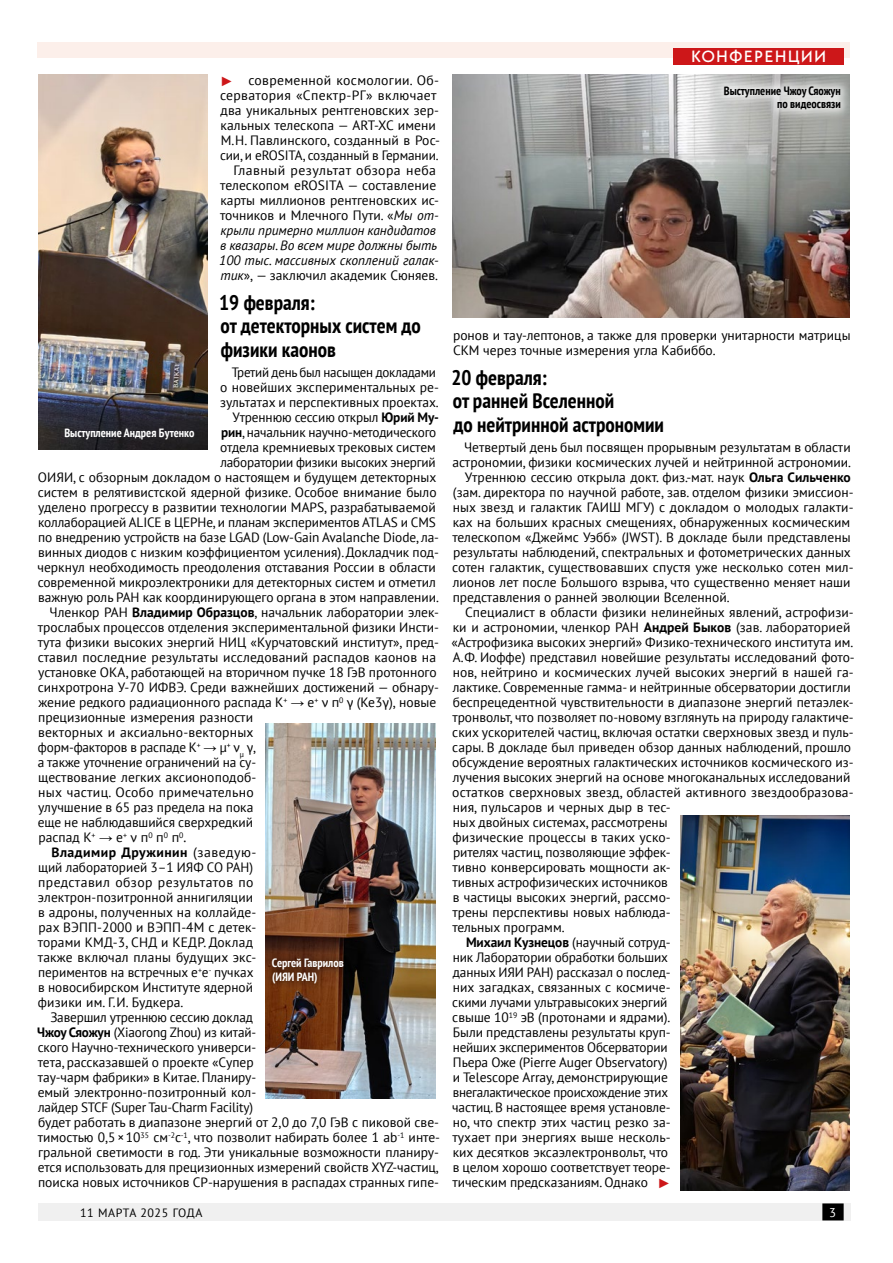
<style>
.page{position:relative;width:893px;height:1263px;background:#fff}
.page>*{position:absolute;margin:0;border:0;box-sizing:border-box;transform-origin:0 0}
.Подзаголовок{font:700 condensed 21px/23.4px "PT Sans";color:#000}
.Рубрика_сверху{font:500 16.5px "Kabel C";letter-spacing:.1em;color:#fff}
.t1{font:13.5px/15px "PT Sans";color:#000}
.t2{font:13.5px/15px "PT Sans";color:#000;scale:.96 1}
.t3{font:13.5px "Arial";color:#cd1719}
.t4{font:12.75px "PT Sans";color:#fff}
.Подпись_к_рисунку{font:700 condensed 12px/13.4px "PT Sans";color:#fff}
.Подпись_к_рисунку-2{font:700 condensed 12px/13.4px "PT Sans";color:#000;text-align:right}
.t5{font:12px "PT Sans";letter-spacing:.05em;color:#000}
.s1{font-style:italic}
.s2{font-weight:700}
.s3{font-family:"PT Sans Expert"}
.s4{font-family:"Arial"}
</style>
<div class="page">
<div style="left:38px;top:1203px;width:812px;height:17px;background:#f0f0f0"></div>
<div style="left:823px;top:1204px;width:20px;height:16px;background:#000"></div>
<div style="left:822px;top:1203px;width:22px;height:17px;border:2px solid #000"></div>
<img style="left:38px;top:75px;width:170px;height:375px">
<img style="left:680px;top:816px;width:170px;height:375px">
<img style="left:266px;top:724px;width:169px;height:375px">
<div style="left:38px;top:43px;width:812px;height:15px;background:#fcefea"></div>
<div style="left:673px;top:49px;width:171px;height:16px;background:#cd1719"></div>
<div style="left:264px;top:951px;width:87px;height:39px;background:#000;opacity:.75"></div>
<img style="left:452px;top:75px;width:398px;height:242px">
<div style="left:712px;top:75px;width:140px;height:46px;background:#fff;opacity:.75"></div>
<p class="t1" style="left:220px;top:73px;width:222px;text-indent:28px">современной космологии. Об&shy;серватория «Спектр-РГ» включает два уникальных рентгеновских зер&shy;кальных телескопа — ART-XC имени М.Н. Павлинского, созданный в Рос&shy;сии, и eROSITA, созданный в Германии.</p>
<p class="t1" style="left:219px;top:163px;width:221px;text-indent:14px">Главный результат обзора неба телескопом eROSITA — составление карты миллионов рентгеновских ис&shy;точников и Млечного Пути. «<span class="s1">Мы от&shy;крыли примерно миллион кандидатов в квазары. Во всем мире должны быть 100 тыс. массивных скоплений галак&shy;тик</span>», — заключил академик Сюняев.</p>
<p class="Подзаголовок" style="left:219px;top:291px;width:203px">19 февраля:<br>от детекторных систем до физики каонов</p>
<p class="t2" style="left:220px;top:365px;width:230px;text-indent:12px">Третий день был насыщен докладами о новейших экспериментальных ре&shy;зультатах и перспективных проектах.</p>
<p class="t1" style="left:38px;top:410px;width:403px;text-align:right">Утреннюю сессию открыл <span class="s2">Юрий Му-<br>рин</span>, начальник научно-методического<br>отдела кремниевых трековых систем<br>лаборатории физики высоких энергий<br>ОИЯИ, с обзорным докладом о настоящем и будущем детекторных систем в релятивистской ядерной физике. Особое внимание было уделено прогрессу в развитии технологии MAPS, разрабатываемой коллаборацией ALICE в ЦЕРНе, и планам экспериментов ATLAS и CMS по внедрению устройств на базе LGAD (Low-Gain Avalanche Diode, ла&shy;винных диодов с низким коэффициентом усиления). Докладчик под&shy;черкнул необходимость преодоления отставания России в области современной микроэлектроники для детекторных систем и отметил важную роль РАН как координирующего органа в этом направлении.</p>
<p class="t1" style="left:38px;top:605px;width:403px;text-indent:12px">Членкор РАН <span class="s2">Владимир Образцов</span>, начальник лаборатории элек&shy;трослабых процессов отделения экспериментальной физики Инсти&shy;тута физики высоких энергий НИЦ «Курчатовский институт», пред&shy;ставил последние результаты исследований распадов каонов на установке ОКА, работающей на вторичном пучке 18 ГэВ протонного синхротрона У‑70 ИФВЭ. Среди важнейших достижений — обнару&shy;жение редкого радиационного распада <span class="s3">K</span><sup>+</sup> <span class="s4">→</span> <span class="s3">e</span><sup>+</sup> <span class="s3">ν π</span><sup>0</sup> <span class="s3">γ (Ke3γ),</span> новые прецизионные измерения разности<br>векторных и аксиально-векторных<br>форм-факторов в распаде <span class="s3">K</span><sup>+</sup> <span class="s4">→</span> <span class="s3">μ</span><sup>+</sup> <span class="s3">ν</span><sub>μ</sub> <span class="s3">γ</span>,<br>а также уточнение ограничений на су-<br>ществование легких аксионоподоб-<br>ных частиц. Особо примечательно<br>улучшение в 65 раз предела на пока<br>еще не наблюдавшийся сверхредкий<br>распад <span class="s3">K</span><sup>+</sup> <span class="s4">→</span> <span class="s3">e</span><sup>+</sup> <span class="s3">ν π</span><sup>0</sup> <span class="s3">π</span><sup>0</sup> <span class="s3">π</span><sup>0</sup><span class="s3">.</span></p>
<p class="t1" style="left:38px;top:845px;width:220px;text-indent:14px"><span class="s2">Владимир Дружинин</span> (заведую&shy;щий лабораторией 3–1 ИЯФ СО РАН) представил обзор результатов по электрон-позитронной аннигиляции в адроны, полученных на коллайде&shy;рах ВЭПП‑2000 и ВЭПП‑4М с детек&shy;торами КМД‑3, СНД и КЕДР. Доклад также включал планы будущих экс&shy;периментов на встречных e<sup>+</sup>e<sup>-</sup> пучках в новосибирском Институте ядерной физики им. Г.И. Будкера.</p>
<p class="t1" style="left:37px;top:1010px;width:404px;text-indent:13px">Завершил утреннюю сессию доклад<br><span class="s2">Чжоу Сяожун</span> (Xiaorong Zhou) из китай-<br>ского Научно-технического универси-<br>тета, рассказавшей о проекте «Супер<br>тау-чарм фабрики» в Китае. Планиру-<br>емый электронно-позитронный кол-<br>лайдер STCF (Super Tau-Charm Facility)<br>будет работать в диапазоне энергий от 2,0 до 7,0 ГэВ с пиковой све&shy;тимостью 0,5×10<sup>35</sup> см<sup>‑2</sup>с<sup>‑1</sup>, что позволит набирать более 1 ab<sup>‑1</sup> инте&shy;гральной светимости в год. Эти уникальные возможности планиру&shy;ется использовать для прецизионных измерений свойств XYZ‑частиц, поиска новых источников CP‑нарушения в распадах странных гипе-</p>
<p class="t3" style="left:220px;top:72px;width:15px">►</p>
<p class="Подпись_к_рисунку" style="left:64px;top:426px;width:131px">Выступление Андрея Бутенко</p>
<p class="Подпись_к_рисунку" style="left:272px;top:956px;width:73px">Сергей Гаврилов (ИЯИ РАН)</p>
<p class="Рубрика_сверху" style="left:691px;top:47px;width:136px">КОНФЕРЕНЦИИ</p>
<p class="Подпись_к_рисунку-2" style="left:724px;top:84px;width:118px">Выступление Чжоу Сяожун по видеосвязи</p>
<p class="t1" style="left:453px;top:328px;width:399px">ронов и тау-лептонов, а также для проверки унитарности матрицы<br>CKM через точные измерения угла Кабиббо.</p>
<p class="Подзаголовок" style="left:451px;top:365px;width:214px">20 февраля:<br>от ранней Вселенной<br>до нейтринной астрономии</p>
<p class="t1" style="left:452px;top:440px;width:400px;text-align:right">Четвертый день был посвящен прорывным результатам в области астрономии, физики космических лучей и нейтринной астрономии.</p>
<p class="t1" style="left:452px;top:470px;width:403px;text-indent:13px">Утреннюю сессию открыла докт. физ.-мат. наук <span class="s2">Ольга Сильченко </span>(зам. директора по научной работе, зав. отделом физики эмиссион&shy;ных звезд и галактик ГАИШ МГУ) с докладом о молодых галакти&shy;ках на больших красных смещениях, обнаруженных космическим телескопом «Джеймс Уэбб» (JWST). В докладе были представлены результаты наблюдений, спектральных и фотометрических данных сотен галактик, существовавших спустя уже несколько сотен мил&shy;лионов лет после Большого взрыва, что существенно меняет наши представления о ранней эволюции Вселенной.</p>
<p class="t1" style="left:451px;top:605px;width:405px;text-indent:14px">Специалист в области физики нелинейных явлений, астрофизи&shy;ки и астрономии, членкор РАН <span class="s2">Андрей Быков</span> (зав. лабораторией «Астрофизика высоких энергий» Физико-технического института им.<br>А.Ф. Иоффе) представил новейшие результаты исследований фото&shy;нов, нейтрино и космических лучей высоких энергий в нашей га&shy;лактике. Современные гамма- и нейтринные обсерватории достигли беспрецедентной чувствительности в диапазоне энергий петаэлек&shy;тронвольт, что позволяет по-новому взглянуть на природу галактиче&shy;ских ускорителей частиц, включая остатки сверхновых звезд и пуль&shy;сары. В докладе был приведен обзор данных наблюдений, прошло обсуждение вероятных галактических источников космического из&shy;лучения высоких энергий на основе многоканальных исследований остатков сверхновых звезд, областей активного звездообразова&shy;ния, пульсаров и черных дыр в тес-<br>ных двойных системах, рассмотрены<br>физические процессы в таких уско-<br>рителях частиц, позволяющие эффек-<br>тивно конверсировать мощности ак-<br>тивных астрофизических источников<br>в частицы высоких энергий, рассмо-<br>трены перспективы новых наблюда-<br>тельных программ.</p>
<p class="t1" style="left:452px;top:935px;width:220px;text-indent:14px"><span class="s2">Михаил Кузнецов</span> (научный сотруд&shy;ник Лаборатории обработки больших данных ИЯИ РАН) рассказал о послед&shy;них загадках, связанных с космиче&shy;скими лучами ультравысоких энергий свыше 10<sup>19</sup> эВ (протонами и ядрами).<br>Были представлены результаты круп&shy;нейших экспериментов Обсерватории Пьера Оже (Pierre Auger Observatory) и Telescope Array, демонстрирующие внегалактическое происхождение этих частиц. В настоящее время установле&shy;но, что спектр этих частиц резко за&shy;тухает при энергиях выше несколь&shy;ких десятков эксаэлектронвольт, что в целом хорошо соответствует теоре&shy;тическим предсказаниям. Однако</p>
<p class="t3" style="left:657px;top:1173px;width:15px">►</p>
<p class="t5" style="left:80px;top:1205px;width:124px">11 МАРТА 2025 ГОДА</p>
<p class="t4" style="left:829px;top:1204px;width:8px">3</p>
</div>
